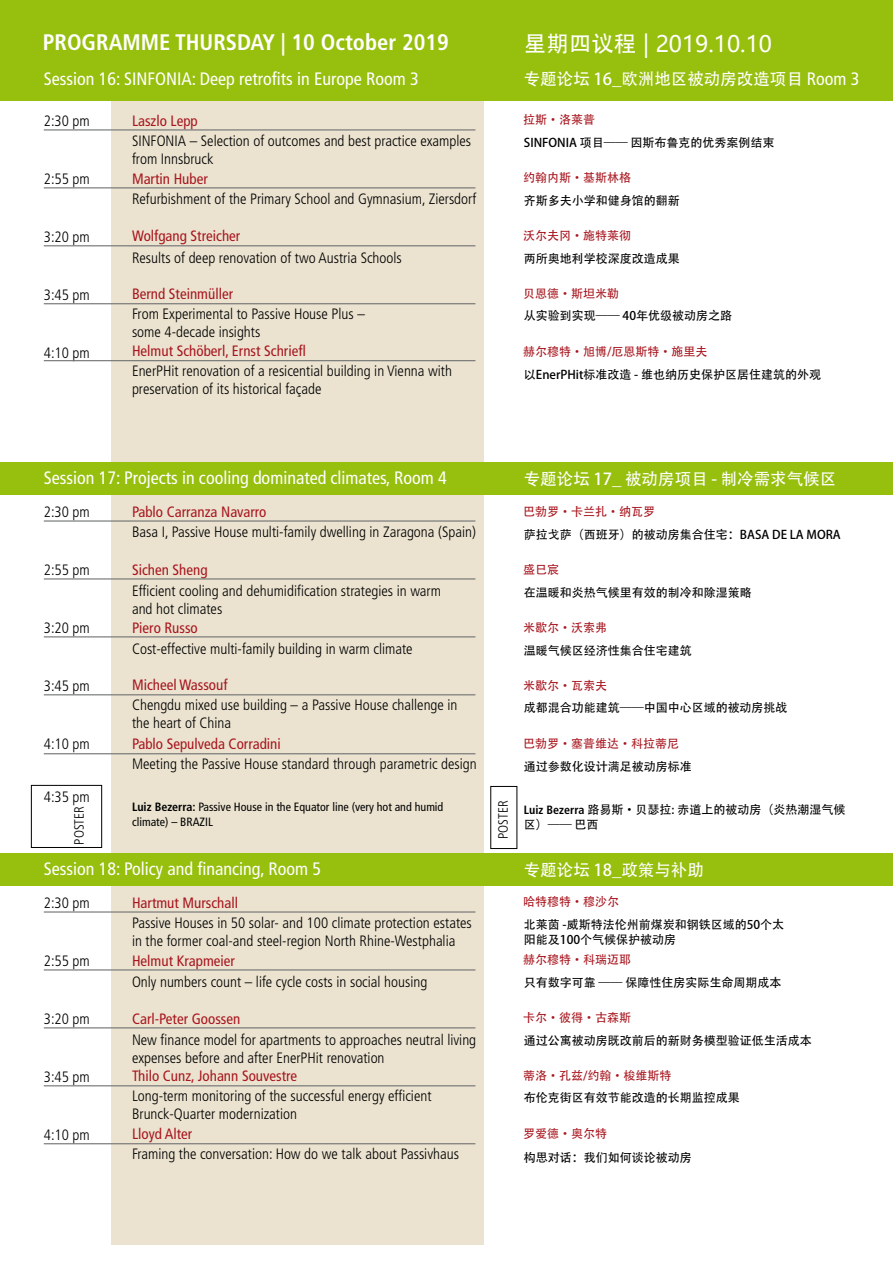
<style>
.page{position:relative;width:893px;height:1263px;background:#fff}
.page>*{position:absolute;margin:0;border:0;box-sizing:border-box;transform-origin:0 0}
.t1{font:700 condensed 22.5px "Frutiger";color:#fff}
.t2{font:22.5px "Microsoft Ya Hei UI";color:#fff}
.t3{font:condensed 18px "Frutiger";color:#fff}
.t4{font:16.5px "Adobe Heiti Std";color:#fff}
.t5{font:300 condensed 15px/18px "Frutiger";color:#000}
.t6{font:condensed 15px "Frutiger";color:#a8161f}
.t7{font:300 condensed 13.5px "Frutiger";color:#000}
.t8{font:12px/14.4px "Adobe Heiti Std";color:#000}
.t9{font:12px "Adobe Heiti Std";color:#a8161f}
.t10{font:condensed 12px/14.4px "Frutiger";color:#000}
.s1{font-family:"Adobe Heiti Std"}
.s2{font-family:"Frutiger";font-stretch:condensed;font-size:18px}
.s3{font-weight:700}
.s4{font-family:"Frutiger";font-weight:700;font-stretch:condensed}
</style>
<div class="page">
<div style="left:0;top:0;width:893px;height:100px;background:#97bf0d"></div>
<div style="left:111px;top:101px;width:373px;height:361px;background:#ebe3d0"></div>
<div style="left:111px;top:495px;width:373px;height:360px;background:#ebe3d0"></div>
<div style="left:111px;top:884px;width:373px;height:361px;background:#ebe3d0"></div>
<div style="left:0;top:462px;width:893px;height:33px;background:#97bf0d"></div>
<div style="left:0;top:853px;width:893px;height:33px;background:#97bf0d"></div>
<hr style="left:44px;top:129px;width:431px;height:1px;background:#707172">
<hr style="left:44px;top:520px;width:431px;height:2px;background:#707172">
<hr style="left:44px;top:911px;width:431px;height:1px;background:#707172">
<hr style="left:44px;top:303px;width:431px;height:1px;background:#707172">
<hr style="left:44px;top:360px;width:431px;height:1px;background:#707172">
<hr style="left:44px;top:694px;width:431px;height:1px;background:#707172">
<hr style="left:44px;top:753px;width:431px;height:1px;background:#707172">
<hr style="left:44px;top:1085px;width:431px;height:1px;background:#707172">
<hr style="left:44px;top:187px;width:431px;height:1px;background:#707172">
<hr style="left:44px;top:578px;width:431px;height:1px;background:#707172">
<hr style="left:44px;top:969px;width:431px;height:1px;background:#707172">
<hr style="left:44px;top:1143px;width:431px;height:1px;background:#707172">
<hr style="left:44px;top:245px;width:431px;height:1px;background:#707172">
<hr style="left:44px;top:636px;width:431px;height:1px;background:#707172">
<hr style="left:44px;top:1027px;width:431px;height:1px;background:#707172">
<div style="left:31px;top:785px;width:71px;height:63px;border:1px solid #000"></div>
<div style="left:490px;top:786px;width:27px;height:63px;border:1px solid #000"></div>
<h1 class="t1" style="left:43px;top:29px;width:408px">PROGRAMME THURSDAY | 10 October 2019</h1>
<p class="t3" style="left:44px;top:68px;width:376px">Session 16: SINFONIA: Deep retrofits in Europe Room 3</p>
<h1 class="t2" style="left:524px;top:29px;width:250px"><span class="s1">星期四议程</span> | 2019.10.10</h1>
<p class="t4" style="left:524px;top:69px;width:337px">专题论坛 16_欧洲地区被动房改造项目 <span class="s2">Room 3</span></p>
<p class="t5" style="left:44px;top:112px;width:48px">2:30 pm</p>
<p class="t6" style="left:132px;top:112px;width:67px">Laszlo Lepp</p>
<p class="t9" style="left:523px;top:112px;width:73px">拉斯·洛莱普</p>
<p class="t5" style="left:132px;top:132px;width:341px">SINFONIA – Selection of outcomes and best practice examples from Innsbruck</p>
<p class="t8" style="left:524px;top:136px;width:252px">SINFONIA 项目—— 因斯布鲁克的优秀案例结束</p>
<p class="t5" style="left:44px;top:170px;width:48px">2:55 pm</p>
<p class="t6" style="left:132px;top:170px;width:77px">Martin Huber</p>
<p class="t9" style="left:523px;top:170px;width:109px">约翰内斯·基斯林格</p>
<p class="t5" style="left:132px;top:190px;width:346px">Refurbishment of the Primary School and Gymnasium, Ziersdorf</p>
<p class="t8" style="left:524px;top:194px;width:157px">齐斯多夫小学和健身馆的翻新</p>
<p class="t5" style="left:44px;top:228px;width:48px">3:20 pm</p>
<p class="t6" style="left:132px;top:228px;width:110px">Wolfgang Streicher</p>
<p class="t9" style="left:523px;top:228px;width:109px">沃尔夫冈·施特莱彻</p>
<p class="t5" style="left:132px;top:249px;width:271px">Results of deep renovation of two Austria Schools</p>
<p class="t8" style="left:524px;top:252px;width:157px">两所奥地利学校深度改造成果</p>
<p class="t5" style="left:44px;top:286px;width:48px">3:45 pm</p>
<p class="t6" style="left:132px;top:285px;width:103px">Bernd Steinmüller</p>
<p class="t9" style="left:523px;top:286px;width:97px">贝恩德·斯坦米勒</p>
<p class="t5" style="left:44px;top:344px;width:48px">4:10 pm</p>
<p class="t5" style="left:132px;top:305px;width:234px">From Experimental to Passive House Plus – some 4-decade insights</p>
<p class="t5" style="left:132px;top:362px;width:322px">EnerPHit renovation of a resicential building in Vienna with preservation of its historical façade</p>
<p class="t6" style="left:132px;top:342px;width:175px">Helmut Schöberl, Ernst Schriefl</p>
<p class="t8" style="left:524px;top:309px;width:210px">从实验到实现—— 40年优级被动房之路</p>
<p class="t9" style="left:523px;top:344px;width:186px">赫尔穆特·旭博/厄恩斯特·施里夫</p>
<p class="t8" style="left:524px;top:368px;width:299px">以EnerPHit标准改造 - 维也纳历史保护区居住建筑的外观</p>
<p class="t3" style="left:44px;top:467px;width:405px">Session 17: Projects in cooling dominated climates, Room 4</p>
<p class="t4" style="left:524px;top:469px;width:314px">专题论坛 17_ 被动房项目 - 制冷需求气候区</p>
<p class="t5" style="left:44px;top:503px;width:48px">2:30 pm</p>
<p class="t6" style="left:132px;top:503px;width:136px">Pablo Carranza Navarro</p>
<p class="t9" style="left:523px;top:504px;width:133px">巴勃罗·卡兰扎·纳瓦罗</p>
<p class="t5" style="left:132px;top:523px;width:345px">Basa I, Passive House multi-family dwelling in Zaragona (Spain)</p>
<p class="t8" style="left:524px;top:528px;width:318px">萨拉戈萨（西班牙）的被动房集合住宅：BASA DE LA MORA</p>
<p class="t5" style="left:44px;top:561px;width:48px">2:55 pm</p>
<p class="t6" style="left:132px;top:561px;width:77px">Sichen Sheng</p>
<p class="t9" style="left:523px;top:562px;width:37px">盛巳宸</p>
<p class="t5" style="left:132px;top:581px;width:310px">Efficient cooling and dehumidification strategies in warm and hot climates</p>
<p class="t8" style="left:524px;top:585px;width:229px">在温暖和炎热气候里有效的制冷和除湿策略</p>
<p class="t5" style="left:44px;top:619px;width:48px">3:20 pm</p>
<p class="t6" style="left:132px;top:619px;width:67px">Piero Russo</p>
<p class="t9" style="left:523px;top:620px;width:85px">米歇尔·沃索弗</p>
<p class="t5" style="left:132px;top:640px;width:282px">Cost-effective multi-family building in warm climate</p>
<p class="t8" style="left:524px;top:643px;width:169px">温暖气候区经济性集合住宅建筑</p>
<p class="t5" style="left:44px;top:677px;width:48px">3:45 pm</p>
<p class="t6" style="left:132px;top:676px;width:97px">Micheel Wassouf</p>
<p class="t9" style="left:523px;top:678px;width:85px">米歇尔·瓦索夫</p>
<p class="t5" style="left:132px;top:696px;width:327px">Chengdu mixed use building – a Passive House challenge in the heart of China</p>
<p class="t5" style="left:132px;top:755px;width:346px">Meeting the Passive House standard through parametric design</p>
<p class="t10" style="left:132px;top:800px;width:313px"><span class="s3">Luiz Bezerra:</span> Passive House in the Equator line (very hot and humid climate) – BRAZIL</p>
<p class="t6" style="left:132px;top:735px;width:150px">Pablo Sepulveda Corradini</p>
<p class="t5" style="left:44px;top:735px;width:48px">4:10 pm</p>
<p class="t5" style="left:44px;top:788px;width:48px">4:35 pm</p>
<p class="t7" style="left:71px;top:845px;width:40px;rotate:-90deg">POSTER</p>
<p class="t7" style="left:495px;top:839px;width:40px;rotate:-90deg">POSTER</p>
<p class="t8" style="left:524px;top:700px;width:265px">成都混合功能建筑——中国中心区域的被动房挑战</p>
<p class="t9" style="left:523px;top:736px;width:157px">巴勃罗·塞普维达·科拉蒂尼</p>
<p class="t8" style="left:524px;top:760px;width:169px">通过参数化设计满足被动房标准</p>
<p class="t8" style="left:524px;top:803px;width:323px"><span class="s4">Luiz Bezerra</span> 路易斯·贝瑟拉<span class="s4">:</span> 赤道上的被动房（炎热潮湿气候区）—— 巴西</p>
<p class="t3" style="left:44px;top:858px;width:279px">Session 18: Policy and financing, Room 5</p>
<p class="t4" style="left:524px;top:860px;width:182px">专题论坛 18_政策与补助</p>
<p class="t5" style="left:44px;top:894px;width:48px">2:30 pm</p>
<p class="t6" style="left:132px;top:894px;width:108px">Hartmut Murschall</p>
<p class="t9" style="left:523px;top:894px;width:97px">哈特穆特·穆沙尔</p>
<p class="t5" style="left:132px;top:914px;width:341px">Passive Houses in 50 solar- and 100 climate protection estates in the former coal-and steel-region North Rhine-Westphalia</p>
<p class="t8" style="left:524px;top:918px;width:262px">北莱茵 -威斯特法伦州前煤炭和钢铁区域的50个太阳能及100个气候保护被动房</p>
<p class="t5" style="left:44px;top:952px;width:48px">2:55 pm</p>
<p class="t6" style="left:132px;top:952px;width:105px">Helmut Krapmeier</p>
<p class="t9" style="left:523px;top:952px;width:109px">赫尔穆特·科瑞迈耶</p>
<p class="t5" style="left:132px;top:972px;width:297px">Only numbers count – life cycle costs in social housing</p>
<p class="t8" style="left:524px;top:976px;width:259px">只有数字可靠 —— 保障性住房实际生命周期成本</p>
<p class="t5" style="left:44px;top:1010px;width:48px">3:20 pm</p>
<p class="t6" style="left:132px;top:1009px;width:110px">Carl-Peter Goossen</p>
<p class="t9" style="left:523px;top:1010px;width:109px">卡尔·彼得·古森斯</p>
<p class="t5" style="left:132px;top:1031px;width:346px">New finance model for apartments to approaches neutral living expenses before and after EnerPHit renovation</p>
<p class="t8" style="left:524px;top:1034px;width:290px">通过公寓被动房既改前后的新财务模型验证低生活成本</p>
<p class="t5" style="left:44px;top:1068px;width:48px">3:45 pm</p>
<p class="t6" style="left:132px;top:1067px;width:167px">Thilo Cunz, Johann Souvestre</p>
<p class="t9" style="left:523px;top:1068px;width:150px">蒂洛·孔兹/约翰·梭维斯特</p>
<p class="t5" style="left:132px;top:1087px;width:301px">Long-term monitoring of the successful energy efficient<br>Brunck-Quarter modernization</p>
<p class="t8" style="left:524px;top:1091px;width:217px">布伦克街区有效节能改造的长期监控成果</p>
<p class="t5" style="left:44px;top:1126px;width:48px">4:10 pm</p>
<p class="t6" style="left:132px;top:1125px;width:62px">Lloyd Alter</p>
<p class="t9" style="left:523px;top:1126px;width:85px">罗爱德·奥尔特</p>
<p class="t5" style="left:132px;top:1145px;width:328px">Framing the conversation: How do we talk about Passivhaus</p>
<p class="t8" style="left:524px;top:1150px;width:169px">构思对话：我们如何谈论被动房</p>
</div>
